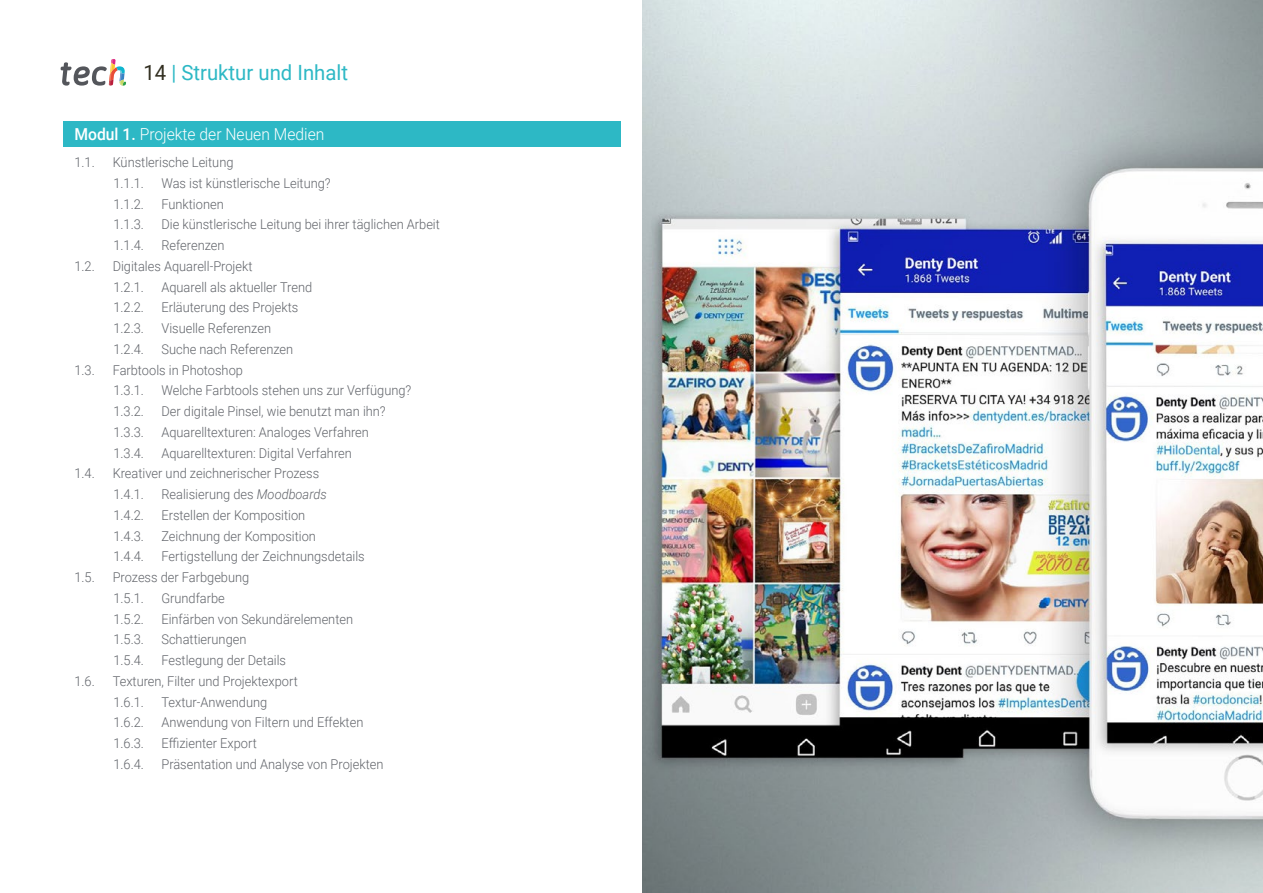
<style>
.page{position:relative;width:1263px;height:893px;background:#fff}
.page>*{position:absolute;margin:0;border:0;box-sizing:border-box;transform-origin:0 0}
.t1{font:21px "Roboto";color:#2db8c5}
.t2{font:300 16.5px "Roboto";color:#fff;scale:.95 1}
.t3{font:300 13.5px/20.7px "Roboto";color:#61646a;scale:.95 1}
.s1{color:#312e20}
.s2{font-weight:500}
.s3{font-style:italic}
</style>
<div class="page">
<div style="left:63px;top:121px;width:558px;height:25px;background:#2db8c5"></div>
<svg style="left:61px;top:59px;width:65px;height:27px"></svg>
<img style="left:642px;top:0;width:621px;height:893px">
<h1 class="t1" style="left:144px;top:57px;width:206px"><span class="s1">14</span> | Struktur und Inhalt</h1>
<p class="t2" style="left:74px;top:123px;width:265px"><span class="s2">Modul 1.</span> Projekte der Neuen Medien</p>
<p class="t3" style="left:74px;top:151px;width:23px">1.1.</p>
<p class="t3" style="left:113px;top:151px;width:129px">Künstlerische Leitung<br>1.1.1.</p>
<p class="t3" style="left:161px;top:172px;width:180px">Was ist künstlerische Leitung?</p>
<p class="t3" style="left:113px;top:193px;width:34px">1.1.2.</p>
<p class="t3" style="left:161px;top:193px;width:67px">Funktionen</p>
<p class="t3" style="left:113px;top:214px;width:34px">1.1.3.</p>
<p class="t3" style="left:161px;top:214px;width:295px">Die künstlerische Leitung bei ihrer täglichen Arbeit</p>
<p class="t3" style="left:113px;top:234px;width:34px">1.1.4.</p>
<p class="t3" style="left:161px;top:234px;width:68px">Referenzen</p>
<p class="t3" style="left:74px;top:255px;width:23px">1.2.</p>
<p class="t3" style="left:113px;top:255px;width:149px">Digitales Aquarell-Projekt<br>1.2.1.</p>
<p class="t3" style="left:161px;top:276px;width:160px">Aquarell als aktueller Trend</p>
<p class="t3" style="left:113px;top:297px;width:34px">1.2.2.</p>
<p class="t3" style="left:161px;top:297px;width:146px">Erläuterung des Projekts</p>
<p class="t3" style="left:113px;top:317px;width:34px">1.2.3.</p>
<p class="t3" style="left:161px;top:317px;width:117px">Visuelle Referenzen</p>
<p class="t3" style="left:113px;top:338px;width:34px">1.2.4.</p>
<p class="t3" style="left:161px;top:338px;width:140px">Suche nach Referenzen</p>
<p class="t3" style="left:74px;top:359px;width:23px">1.3.</p>
<p class="t3" style="left:113px;top:359px;width:139px">Farbtools in Photoshop<br>1.3.1.</p>
<p class="t3" style="left:161px;top:380px;width:265px">Welche Farbtools stehen uns zur Verfügung?</p>
<p class="t3" style="left:113px;top:400px;width:34px">1.3.2.</p>
<p class="t3" style="left:161px;top:400px;width:238px">Der digitale Pinsel, wie benutzt man ihn?</p>
<p class="t3" style="left:113px;top:421px;width:34px">1.3.3.</p>
<p class="t3" style="left:161px;top:421px;width:220px">Aquarelltexturen: Analoges Verfahren</p>
<p class="t3" style="left:113px;top:442px;width:34px">1.3.4.</p>
<p class="t3" style="left:161px;top:442px;width:202px">Aquarelltexturen: Digital Verfahren</p>
<p class="t3" style="left:74px;top:463px;width:23px">1.4.</p>
<p class="t3" style="left:113px;top:463px;width:219px">Kreativer und zeichnerischer Prozess<br>1.4.1.</p>
<p class="t3" style="left:161px;top:483px;width:176px">Realisierung des <span class="s3">Moodboards</span></p>
<p class="t3" style="left:113px;top:504px;width:34px">1.4.2.</p>
<p class="t3" style="left:161px;top:504px;width:153px">Erstellen der Komposition</p>
<p class="t3" style="left:113px;top:525px;width:34px">1.4.3.</p>
<p class="t3" style="left:161px;top:525px;width:164px">Zeichnung der Komposition</p>
<p class="t3" style="left:113px;top:546px;width:34px">1.4.4.</p>
<p class="t3" style="left:161px;top:546px;width:216px">Fertigstellung der Zeichnungsdetails</p>
<p class="t3" style="left:74px;top:566px;width:23px">1.5.</p>
<p class="t3" style="left:113px;top:566px;width:145px">Prozess der Farbgebung<br>1.5.1.</p>
<p class="t3" style="left:161px;top:587px;width:68px">Grundfarbe</p>
<p class="t3" style="left:113px;top:608px;width:34px">1.5.2.</p>
<p class="t3" style="left:161px;top:608px;width:203px">Einfärben von Sekundärelementen</p>
<p class="t3" style="left:113px;top:629px;width:34px">1.5.3.</p>
<p class="t3" style="left:161px;top:629px;width:91px">Schattierungen</p>
<p class="t3" style="left:113px;top:649px;width:34px">1.5.4.</p>
<p class="t3" style="left:161px;top:649px;width:133px">Festlegung der Details</p>
<p class="t3" style="left:74px;top:670px;width:23px">1.6.</p>
<p class="t3" style="left:113px;top:670px;width:196px">Texturen, Filter und Projektexport<br>1.6.1.</p>
<p class="t3" style="left:161px;top:691px;width:113px">Textur-Anwendung</p>
<p class="t3" style="left:113px;top:712px;width:34px">1.6.2.</p>
<p class="t3" style="left:161px;top:712px;width:214px">Anwendung von Filtern und Effekten</p>
<p class="t3" style="left:113px;top:732px;width:34px">1.6.3.</p>
<p class="t3" style="left:161px;top:732px;width:102px">Effizienter Export</p>
<p class="t3" style="left:113px;top:753px;width:34px">1.6.4.</p>
<p class="t3" style="left:161px;top:753px;width:235px">Präsentation und Analyse von Projekten</p>
</div>
